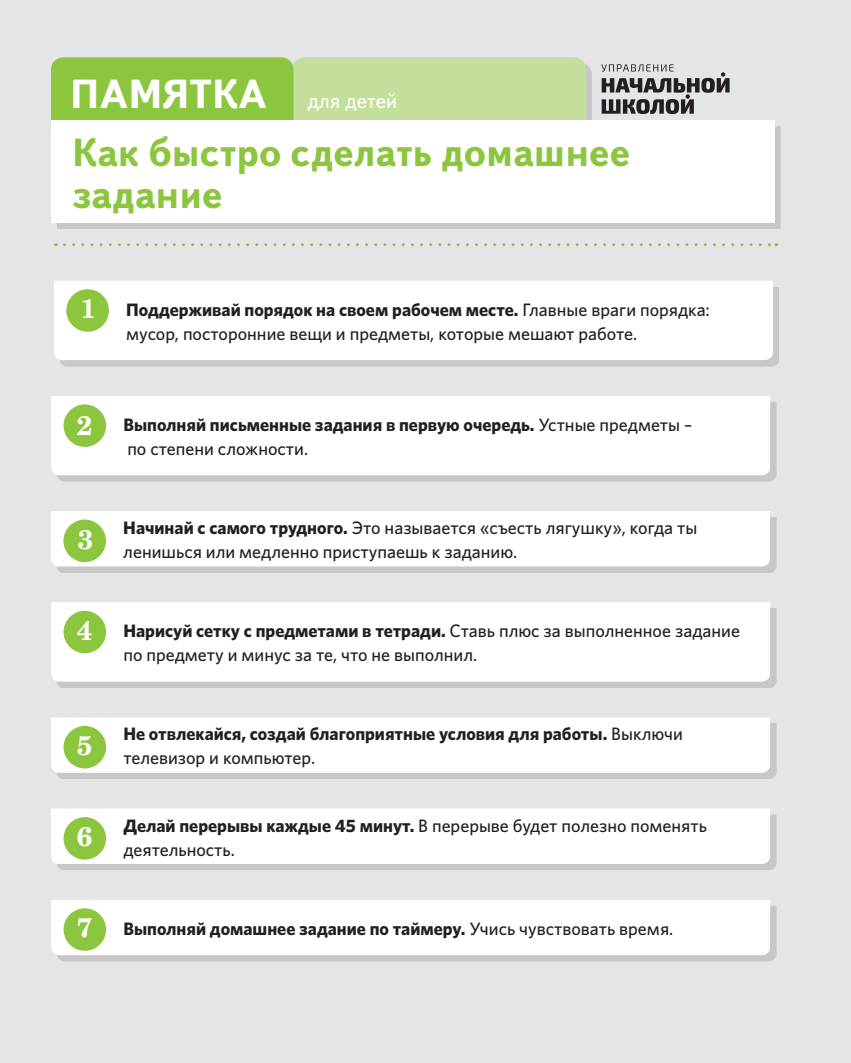
<style>
.page{position:relative;width:851px;height:1063px;background:#fff}
.page>*{position:absolute;margin:0;border:0;box-sizing:border-box;transform-origin:0 0}
.t1{font:700 40.5px "Text Book C";color:#fff}
.t2{font:700 39px/42px "Text Book C";color:#8bc63e}
.t3{font:700 27px "Century Schlbk Cyr";color:#fff}
.t4{font:21px "Text Book C";color:#fff}
._01{font:500 18px/24px "Whitney";color:#231f20}
._01-2{font:700 18px/24px "Whitney";color:#231f20}
.s1{font-weight:700}
.s2{font-weight:500}
</style>
<div class="page">
<div style="left:0;top:0;width:850px;height:1063px;background:#e4e5e7"></div>
<div style="left:57px;top:402px;width:719px;height:79px;background:#231f20;opacity:.15"></div>
<div style="left:51px;top:396px;width:719px;height:79px;background:#fff"></div>
<div style="left:63px;top:404px;width:43px;height:43px;background:#8bc63e;border-radius:50%"></div>
<div style="left:57px;top:608px;width:719px;height:80px;background:#c7c7c9"></div>
<div style="left:51px;top:602px;width:719px;height:80px;background:#fff"></div>
<div style="left:63px;top:611px;width:43px;height:42px;background:#8bc63e;border-radius:50%"></div>
<div style="left:57px;top:723px;width:719px;height:56px;background:#c7c7c9"></div>
<div style="left:51px;top:717px;width:719px;height:56px;background:#fff"></div>
<div style="left:63px;top:726px;width:43px;height:42px;background:#8bc63e;border-radius:50%"></div>
<div style="left:57px;top:815px;width:719px;height:55px;background:#c7c7c9"></div>
<div style="left:51px;top:809px;width:719px;height:55px;background:#fff"></div>
<div style="left:63px;top:817px;width:43px;height:43px;background:#8bc63e;border-radius:50%"></div>
<div style="left:57px;top:906px;width:719px;height:55px;background:#c7c7c9"></div>
<div style="left:51px;top:900px;width:719px;height:55px;background:#fff"></div>
<div style="left:63px;top:908px;width:43px;height:43px;background:#8bc63e;border-radius:50%"></div>
<div style="left:60px;top:287px;width:719px;height:79px;background:#c7c7c9"></div>
<div style="left:54px;top:281px;width:718px;height:79px;background:#fff"></div>
<div style="left:66px;top:289px;width:43px;height:43px;background:#8bc63e;border-radius:50%"></div>
<div style="left:57px;top:63px;width:723px;height:166px;background:#231f20;opacity:.15"></div>
<div style="left:292px;top:57px;width:294px;height:88px;background:#c4df9b;border-radius:13px"></div>
<div style="left:51px;top:57px;width:242px;height:88px;background:#8bc63e;border-radius:13px"></div>
<div style="left:51px;top:120px;width:723px;height:103px;background:#fff"></div>
<svg style="left:601px;top:64px;width:128px;height:50px"></svg>
<svg style="left:64px;top:243px;width:712px;height:3px"></svg>
<div style="left:57px;top:517px;width:719px;height:56px;background:#231f20;opacity:.15"></div>
<div style="left:51px;top:511px;width:719px;height:55px;background:#fff"></div>
<div style="left:63px;top:520px;width:43px;height:42px;background:#8bc63e;border-radius:50%"></div>
<p class="t1" style="left:70px;top:70px;width:198px">ПАМЯТКА</p>
<p class="t4" style="left:307px;top:89px;width:91px">для детей</p>
<p class="t2" style="left:72px;top:131px;width:559px">Как быстро сделать домашнее задание</p>
<p class="t3" style="left:81px;top:292px;width:17px">1</p>
<p class="t3" style="left:77px;top:408px;width:17px">2</p>
<p class="t3" style="left:78px;top:522px;width:17px">3</p>
<p class="t3" style="left:77px;top:613px;width:17px">4</p>
<p class="t3" style="left:77px;top:728px;width:17px">5</p>
<p class="t3" style="left:77px;top:820px;width:17px">6</p>
<p class="_01" style="left:126px;top:297px;width:585px"><span class="s1">Поддерживай порядок на своем рабочем месте.</span> Главные враги порядка: мусор, посторонние вещи и предметы, которые мешают работе.</p>
<p class="_01-2" style="left:123px;top:412px;width:570px">Выполняй письменные задания в первую очередь. <span class="s2">Устные предметы – по степени сложности.</span></p>
<p class="_01" style="left:123px;top:515px;width:575px"><span class="s1">Начинай с самого трудного.</span> Это называется «съесть лягушку», когда ты ленишься или медленно приступаешь к заданию.</p>
<p class="_01" style="left:123px;top:619px;width:618px"><span class="s1">Нарисуй сетку с предметами в тетради.</span> Ставь плюс за выполненное задание по предмету и минус за те, что не выполнил.</p>
<p class="_01-2" style="left:123px;top:722px;width:561px">Не отвлекайся, создай благоприятные условия для работы. <span class="s2">Выключи телевизор и компьютер.</span></p>
<p class="_01" style="left:123px;top:813px;width:585px"><span class="s1">Делай перерывы каждые 45 минут.</span> В перерыве будет полезно поменять деятельность.</p>
<p class="t3" style="left:77px;top:911px;width:17px">7</p>
<p class="_01-2" style="left:123px;top:916px;width:551px">Выполняй домашнее задание по таймеру. <span class="s2">Учись чувствовать время.</span></p>
</div>
